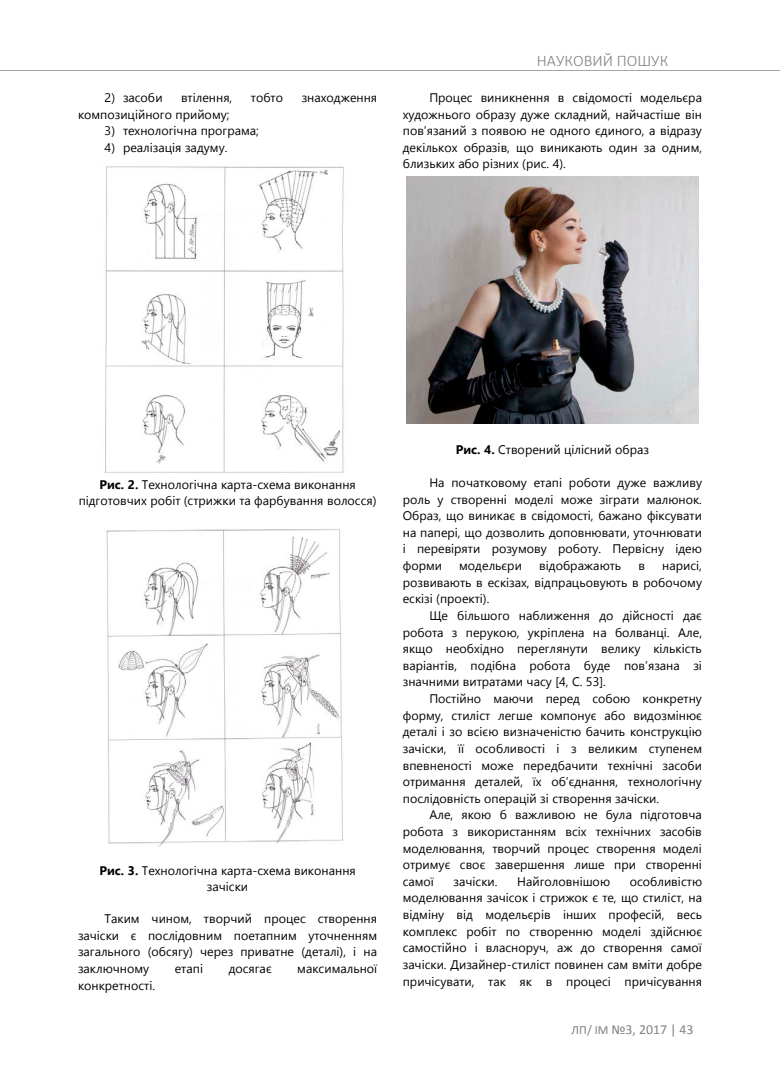
<style>
.page{position:relative;width:780px;height:1088px;background:#fff}
.page>*{position:absolute;margin:0;border:0;box-sizing:border-box;transform-origin:0 0}
.t1{font:300 16.25px "Calibri";color:#818181}
.t2{font:13.75px "Calibri";color:#818181}
.t3{font:12.5px/16.6px "Segoe UI";color:#000;text-align:justify}
.s1{font-weight:700}
.s2{font-size:12.5px}
</style>
<div class="page">
<hr style="left:0;top:71px;width:780px;height:1px;background:#a6a6a6">
<img style="left:105px;top:166px;width:239px;height:307px">
<img style="left:106px;top:529px;width:237px;height:318px">
<img style="left:406px;top:177px;width:292px;height:247px">
<p class="t3" style="left:105px;top:89px;width:59px">2) засоби</p>
<p class="t3" style="left:181px;top:89px;width:53px">втілення,</p>
<p class="t3" style="left:251px;top:89px;width:34px">тобто</p>
<p class="t3" style="left:302px;top:89px;width:77px">знаходження</p>
<p class="t3" style="left:78px;top:106px;width:153px">композиційного прийому;</p>
<p class="t3" style="left:105px;top:122px;width:156px">3) технологічна програма;</p>
<p class="t3" style="left:105px;top:139px;width:124px">4) реалізація задуму.</p>
<h1 class="t1" style="left:537px;top:51px;width:133px">НАУКОВИЙ ПОШУК</h1>
<p class="t3" style="left:403px;top:89px;width:301px;text-indent:27px">Процес виникнення в свідомості модельєра художнього образу дуже складний, найчастіше він пов’язаний з появою не одного єдиного, а відразу декількох образів, що виникають один за одним, близьких або різних (рис. 4).</p>
<p class="t3" style="left:79px;top:476px;width:299px;text-align:center"><span class="s1">Рис. 2.</span> Технологічна карта-схема виконання підготовчих робіт (стрижки та фарбування волосся)</p>
<p class="t3" style="left:99px;top:862px;width:258px;text-align:center"><span class="s1">Рис. 3.</span> Технологічна карта-схема виконання зачіски</p>
<p class="t3" style="left:78px;top:910px;width:301px;text-indent:27px">Таким чином, творчий процес створення зачіски є послідовним поетапним уточненням загального (обсягу) через приватне (деталі), і на заключному</p>
<p class="t3" style="left:175px;top:960px;width:30px">етапі</p>
<p class="t3" style="left:229px;top:960px;width:45px">досягає</p>
<p class="t3" style="left:297px;top:960px;width:81px">максимальної</p>
<p class="t3" style="left:78px;top:977px;width:78px">конкретності.</p>
<p class="t3" style="left:456px;top:441px;width:195px"><span class="s1">Рис. 4.</span> Створений цілісний образ</p>
<p class="t3" style="left:403px;top:474px;width:301px;text-indent:27px">На початковому етапі роботи дуже важливу роль у створенні моделі може зіграти малюнок.<br>Образ, що виникає в свідомості, бажано фіксувати на папері, що дозволить доповнювати, уточнювати і перевіряти розумову роботу. Первісну ідею форми</p>
<p class="t3" style="left:459px;top:557px;width:64px">модельєри</p>
<p class="t3" style="left:539px;top:557px;width:83px">відображають</p>
<p class="t3" style="left:638px;top:557px;width:8px">в</p>
<p class="t3" style="left:403px;top:557px;width:301px;text-indent:259px">нарисі, розвивають в ескізах, відпрацьовують в робочому ескізі (проекті).</p>
<p class="t3" style="left:403px;top:607px;width:301px;text-indent:27px">Ще більшого наближення до дійсності дає робота з перукою, укріплена на болванці. Але, якщо необхідно переглянути велику кількість варіантів, подібна робота буде пов’язана зі значними витратами часу [4, С. 53].</p>
<p class="t3" style="left:403px;top:690px;width:301px;text-indent:27px">Постійно маючи перед собою конкретну форму, стиліст легше компонує або видозмінює деталі і зо всією визначеністю бачить конструкцію зачіски, її особливості і з великим ступенем впевненості може передбачити технічні засоби отримання деталей, їх об’єднання, технологічну послідовність операцій зі створення зачіски.</p>
<p class="t3" style="left:403px;top:806px;width:300px;text-indent:27px">Але, якою б важливою не була підготовча робота з використанням всіх технічних засобів моделювання, творчий процес створення моделі отримує своє завершення лише при створенні самої</p>
<p class="t3" style="left:403px;top:873px;width:301px;text-indent:227px">особливістю моделювання зачісок і стрижок є те, що стиліст, на відміну від модельєрів інших професій, весь комплекс робіт по створенню моделі здійснює самостійно і власноруч, аж до створення самої зачіски. Дизайнер-стиліст повинен сам вміти добре причісувати, так як в процесі причісування</p>
<p class="t2" style="left:571px;top:1020px;width:123px"><span class="s2">ЛП/ ІМ</span> №3, 2017 | 43</p>
<p class="t3" style="left:453px;top:873px;width:45px">зачіски.</p>
<p class="t3" style="left:517px;top:873px;width:94px">Найголовнішою</p>
</div>
